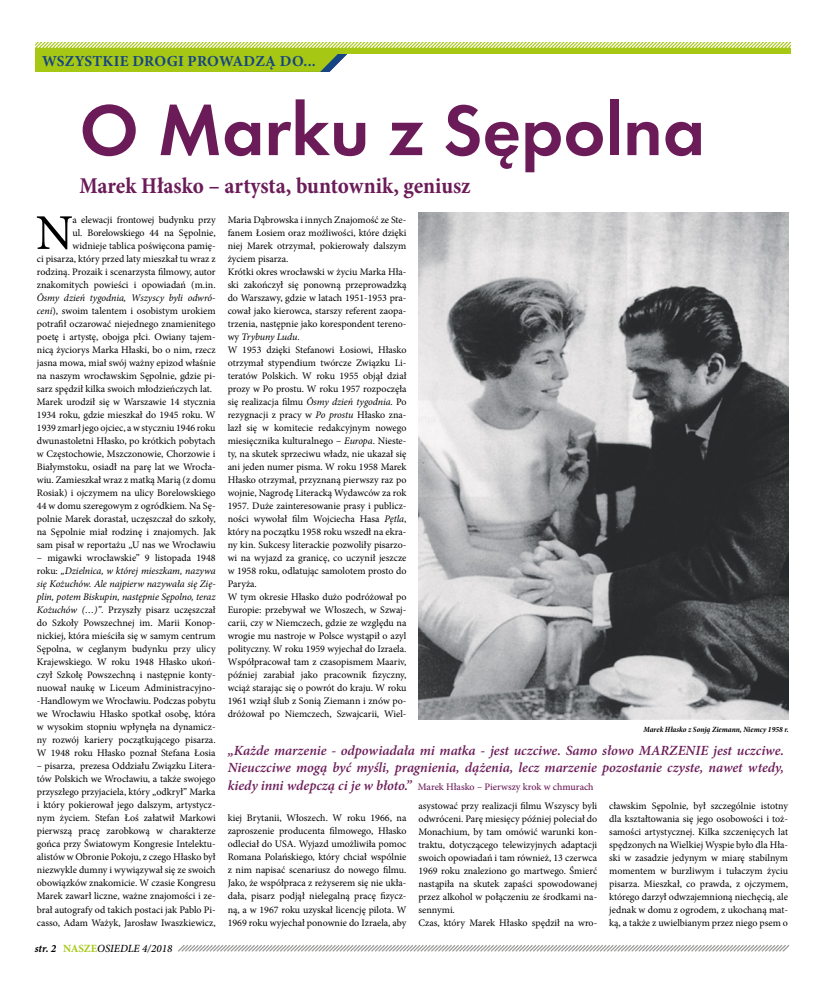
<style>
.page{position:relative;width:820px;height:993px;background:#fff}
.page>*{position:absolute;margin:0;border:0;box-sizing:border-box;transform-origin:0 0}
.t1{font:74.4px "Futura Dem";color:#6b1c58}
.t2{font:50px "Minion Pro";color:#000}
.t3{font:700 condensed 22.9px "Minion Pro";letter-spacing:-.005em;color:#6b1c58}
.t4{font:700 15.3px "Minion Pro";letter-spacing:.02em;color:#144584}
.t5{font:italic 600 14px/17.2px "Minion Pro";color:#6b1c58}
.t6{font:italic 500 11px "Minion Pro";color:#000}
.t7{font:italic 700 11px "Minion Pro";color:#000}
.t8{font:10px/13px "Minion Pro";color:#000;text-align:justify}
.t9{font:500 10px "Minion Pro";color:#6b1c58}
.t10{font:italic 700 condensed 8px "Minion Pro";color:#000}
.s1{color:#6b1c58}
.s2{font-style:italic}
.s3{font-weight:700;font-style:normal;color:#a6c714}
.s4{font-weight:600;font-style:italic;font-size:14px}
</style>
<div class="page">
<svg style="left:178px;top:945px;width:612px;height:7px"></svg>
<svg style="left:35px;top:42px;width:756px;height:30px"></svg>
<img style="left:418px;top:213px;width:370px;height:506px">
<h3 class="t4" style="left:42px;top:50px;width:279px">WSZYSTKIE DROGI PROWADZĄ DO...<span class="s1">.</span></h3>
<h1 class="t1" style="left:79px;top:85px;width:627px">O Marku z Sępolna</h1>
<h3 class="t3" style="left:79px;top:169px;width:393px">Marek Hłasko – artysta, buntownik, geniusz</h3>
<p class="t8" style="left:37px;top:213px;width:180px;text-align:right">a elewacji frontowej budynku przy<br>ul. Borelowskiego 44 na Sępolnie, widnieje tablica poświęcona pamię-<br>ci pisarza, który przed laty mieszkał tu wraz z rodziną. Prozaik i scenarzysta filmowy, autor znakomitych powieści i opowiadań (m.in.</p>
<p class="t8" style="left:37px;top:291px;width:180px;text-align:left"><span class="s2">Ósmy dzień tygodnia, Wszyscy byli odwró&shy;ceni</span>), swoim talentem i osobistym urokiem potrafił oczarować niejednego znamienitego poetę i artystę, obojga płci. Owiany tajem&shy;nicą życiorys Marka Hłaski, bo o nim, rzecz jasna mowa, miał swój ważny epizod właśnie na naszym wrocławskim Sępolnie, gdzie pi&shy;sarz spędził kilka swoich młodzieńczych lat.<br>Marek urodził się w Warszawie 14 stycznia 1934 roku, gdzie mieszkał do 1945 roku. W 1939 zmarł jego ojciec, a w styczniu 1946 roku dwunastoletni Hłasko, po krótkich pobytach w Częstochowie, Mszczonowie, Chorzowie i Białymstoku, osiadł na parę lat we Wrocła&shy;wiu. Zamieszkał wraz z matką Marią (z domu Rosiak) i ojczymem na ulicy Borelowskiego 44 w domu szeregowym z ogródkiem. Na Sę&shy;polnie Marek dorastał, uczęszczał do szkoły, na Sępolnie miał rodzinę i znajomych. Jak sam pisał w reportażu „U nas we Wrocławiu</p>
<p class="t8" style="left:37px;top:551px;width:180px">– migawki wrocławskie” 9 listopada 1948 roku: <span class="s2">„Dzielnica, w której mieszkam, nazywa się Kożuchów. Ale najpierw nazywała się Zię&shy;plin, potem Biskupin, następnie Sępolno, teraz Kożuchów (…)”.</span> Przyszły pisarz uczęszczał do Szkoły Powszechnej im. Marii Konop&shy;nickiej, która mieściła się w samym centrum Sępolna, w ceglanym budynku przy ulicy Krajewskiego. W roku 1948 Hłasko ukoń&shy;czył Szkołę Powszechną i następnie konty&shy;nuował naukę w Liceum Administracyjno--Handlowym we Wrocławiu. Podczas pobytu we Wrocławiu Hłasko spotkał osobę, która w wysokim stopniu wpłynęła na dynamicz&shy;ny rozwój kariery początkującego pisarza.<br>W 1948 roku Hłasko poznał Stefana Łosia</p>
<p class="t8" style="left:37px;top:759px;width:180px">– pisarza, prezesa Oddziału Związku Litera&shy;tów Polskich we Wrocławiu, a także swojego przyszłego przyjaciela, który „odkrył” Marka i który pokierował jego dalszym, artystycz&shy;nym życiem. Stefan Łoś załatwił Markowi pierwszą pracę zarobkową w charakterze gońca przy Światowym Kongresie Intelektu&shy;alistów w Obronie Pokoju, z czego Hłasko był niezwykle dumny i wywiązywał się ze swoich obowiązków znakomicie. W czasie Kongresu Marek zawarł liczne, ważne znajomości i ze&shy;brał autografy od takich postaci jak Pablo Pi&shy;casso, Adam Ważyk, Jarosław Iwaszkiewicz,</p>
<h2 class="t2" style="left:36px;top:199px;width:39px">N</h2>
<p class="t6" style="left:63px;top:940px;width:111px"><span class="s3">NASZE</span>OSIEDLE 4/2018</p>
<p class="t7" style="left:35px;top:940px;width:23px">str. 2</p>
<p class="t8" style="left:227px;top:213px;width:180px;text-align:left">Maria Dąbrowska i innych Znajomość ze Ste&shy;fanem Łosiem oraz możliwości, które dzięki niej Marek otrzymał, pokierowały dalszym życiem pisarza.<br>Krótki okres wrocławski w życiu Marka Hła&shy;ski zakończył się ponowną przeprowadzką do Warszawy, gdzie w latach 1951-1953 pra&shy;cował jako kierowca, starszy referent zaopa&shy;trzenia, następnie jako korespondent tereno&shy;wy <span class="s2">Trybuny Ludu</span>.<br>W 1953 dzięki Stefanowi Łosiowi, Hłasko otrzymał stypendium twórcze Związku Li&shy;teratów Polskich. W roku 1955 objął dział prozy w Po prostu. W roku 1957 rozpoczęła się realizacja filmu <span class="s2">Ósmy dzień tygodnia</span>. Po rezygnacji z pracy w <span class="s2">Po prostu</span> Hłasko zna&shy;lazł się w komitecie redakcyjnym nowego miesięcznika kulturalnego – <span class="s2">Europa</span>. Nieste&shy;ty, na skutek sprzeciwu władz, nie ukazał się ani jeden numer pisma. W roku 1958 Marek Hłasko otrzymał, przyznaną pierwszy raz po wojnie, Nagrodę Literacką Wydawców za rok 1957. Duże zainteresowanie prasy i publicz&shy;ności wywołał film Wojciecha Hasa <span class="s2">Pętla</span>, który na początku 1958 roku wszedł na ekra&shy;ny kin. Sukcesy literackie pozwoliły pisarzo&shy;wi na wyjazd za granicę, co uczynił jeszcze w 1958 roku, odlatując samolotem prosto do Paryża.<br>W tym okresie Hłasko dużo podróżował po Europie: przebywał we Włoszech, w Szwaj&shy;carii, czy w Niemczech, gdzie ze względu na wrogie mu nastroje w Polsce wystąpił o azyl polityczny. W roku 1959 wyjechał do Izraela.<br>Współpracował tam z czasopismem Maariv, później zarabiał jako pracownik fizyczny, wciąż starając się o powrót do kraju. W roku 1961 wziął ślub z Sonią Ziemann i znów po&shy;dróżował po Niemczech, Szwajcarii, Wiel-</p>
<p class="t10" style="left:643px;top:723px;width:147px">Marek Hłasko z Sonją Ziemann, Niemcy 1958 r.</p>
<h3 class="t5" style="left:228px;top:741px;width:557px">„Każde marzenie - odpowiadała mi matka - jest uczciwe. Samo słowo MARZENIE jest uczciwe.<br>Nieuczciwe mogą być myśli, pragnienia, dążenia, lecz marzenie pozostanie czyste, nawet wtedy,</h3>
<p class="t9" style="left:228px;top:779px;width:367px"><span class="s4">kiedy inni wdepczą ci je w błoto.”</span> Marek Hłasko – Pierwszy krok w chmurach</p>
<p class="t8" style="left:227px;top:811px;width:180px">kiej Brytanii, Włoszech. W roku 1966, na zaproszenie producenta filmowego, Hłasko odleciał do USA. Wyjazd umożliwiła pomoc Romana Polańskiego, który chciał wspólnie z nim napisać scenariusz do nowego filmu.<br>Jako, że współpraca z reżyserem się nie ukła&shy;dała, pisarz podjął nielegalną pracę fizycz&shy;ną, a w 1967 roku uzyskał licencję pilota. W 1969 roku wyjechał ponownie do Izraela, aby</p>
<p class="t8" style="left:418px;top:798px;width:180px;text-align:left">asystować przy realizacji filmu Wszyscy byli odwróceni. Parę miesięcy później poleciał do Monachium, by tam omówić warunki kon&shy;traktu, dotyczącego telewizyjnych adaptacji swoich opowiadań i tam również, 13 czerwca 1969 roku znaleziono go martwego. Śmierć nastąpiła na skutek zapaści spowodowanej przez alkohol w połączeniu ze środkami na&shy;sennymi.<br>Czas, który Marek Hłasko spędził na wro-</p>
<p class="t8" style="left:609px;top:798px;width:180px">cławskim Sępolnie, był szczególnie istotny dla kształtowania się jego osobowości i toż&shy;samości artystycznej. Kilka szczenięcych lat spędzonych na Wielkiej Wyspie było dla Hła&shy;ski w zasadzie jedynym w miarę stabilnym momentem w burzliwym i tułaczym życiu pisarza. Mieszkał, co prawda, z ojczymem, którego darzył odwzajemnioną niechęcią, ale jednak w domu z ogrodem, z ukochaną mat&shy;ką, a także z uwielbianym przez niego psem o</p>
</div>
